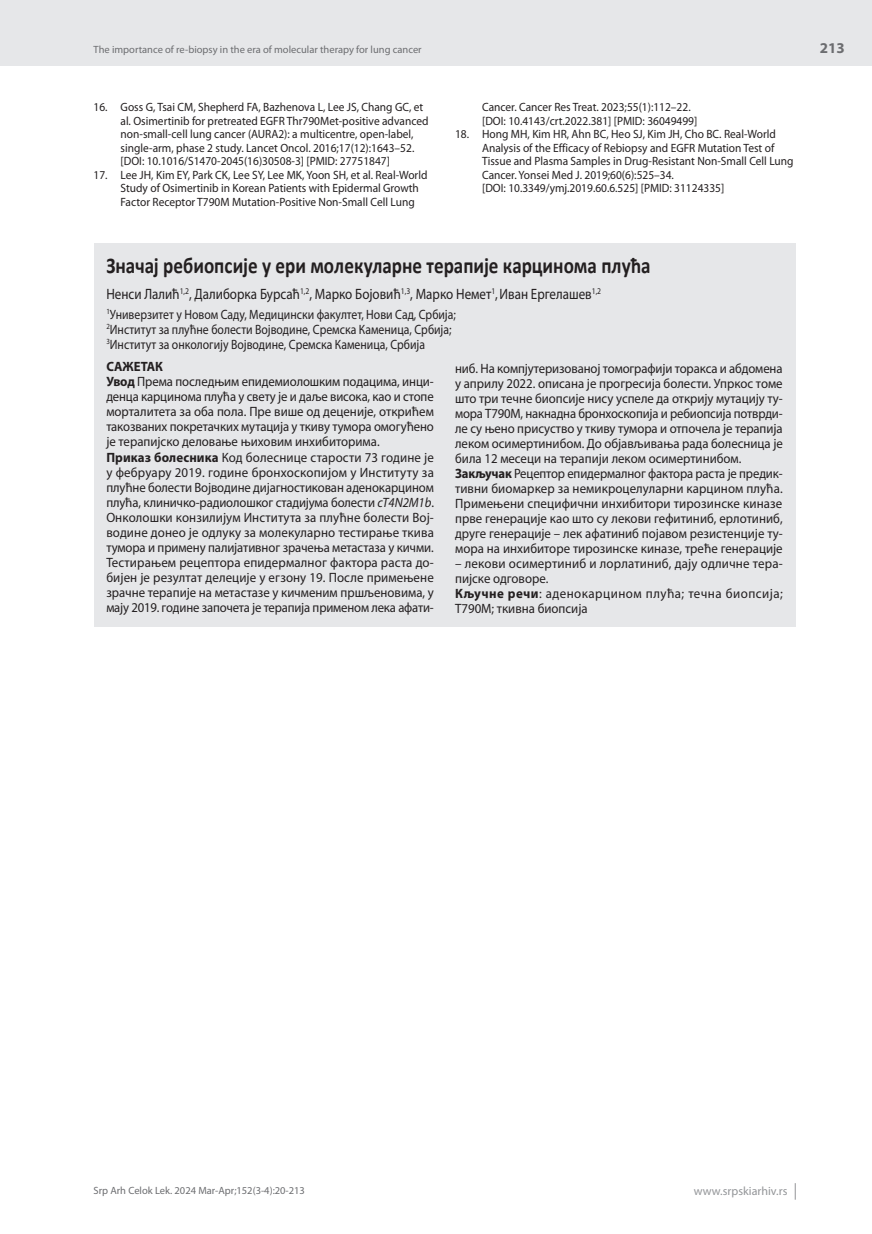
<style>
.page{position:relative;width:872px;height:1234px;background:#fff}
.page>*{position:absolute;margin:0;border:0;box-sizing:border-box;transform-origin:0 0}
.t1{font:700 22.5px "Calibri";color:#231f20;scale:.85 1}
.t2{font:15px "Myriad Pro";color:#231f20;scale:.87 1}
.t3{font:700 15px "Myriad Pro";color:#6c6d70}
.t4{font:13.5px/15px "Myriad Pro";color:#231f20;scale:.94 1}
.t5{font:13.5px/15px "Myriad Pro";color:#231f20;scale:.87 1}
.t6{font:13.5px/15px "Myriad Pro";color:#231f20;scale:.96 1}
.t7{font:12px/13.5px "Myriad Pro";color:#231f20;scale:.95 1}
.t8{font:12px "Myriad Pro";color:#939598}
.t9{font:10.5px "Myriad Pro";color:#6c6d70}
.s1{font-weight:700}
.s2{font-style:italic}
</style>
<div class="page">
<div style="left:0;top:0;width:872px;height:66px;background:#e6e7e9"></div>
<svg style="left:795px;top:1183px;width:1px;height:16px"></svg>
<div style="left:94px;top:243px;width:701px;height:383px;background:#e6e7e9"></div>
<p class="t9" style="left:94px;top:43px;width:330px">The importance of re-biopsy in the era of molecular therapy for lung cancer</p>
<p class="t7" style="left:121px;top:100px;width:326px;text-indent:-27px">16. Goss G, Tsai CM, Shepherd FA, Bazhenova L, Lee JS, Chang GC, et al. Osimertinib for pretreated EGFR Thr790Met-positive advanced non-small-cell lung cancer (AURA2): a multicentre, open-label, single-arm, phase 2 study. Lancet Oncol. 2016;17(12):1643–52. [DOI: 10.1016/S1470-2045(16)30508-3] [PMID: 27751847]</p>
<p class="t7" style="left:121px;top:168px;width:324px;text-indent:-27px">17. Lee JH, Kim EY, Park CK, Lee SY, Lee MK, Yoon SH, et al. Real-World<br>Study of Osimertinib in Korean Patients with Epidermal Growth<br>Factor Receptor T790M Mutation-Positive Non-Small Cell Lung</p>
<p class="t7" style="left:482px;top:100px;width:228px">Cancer. Cancer Res Treat. 2023;55(1):112–22. [DOI: 10.4143/crt.2022.381] [PMID: 36049499]</p>
<p class="t7" style="left:482px;top:127px;width:329px;text-indent:-27px">18. Hong MH, Kim HR, Ahn BC, Heo SJ, Kim JH, Cho BC. Real-World Analysis of the Efficacy of Rebiopsy and EGFR Mutation Test of Tissue and Plasma Samples in Drug-Resistant Non-Small Cell Lung Cancer. Yonsei Med J. 2019;60(6):525–34.<br>[DOI: 10.3349/ymj.2019.60.6.525] [PMID: 31124335]</p>
<h1 class="t1" style="left:106px;top:249px;width:642px">Значај ребиопсије у ери молекуларне терапије карцинома плућа</h1>
<p class="t2" style="left:106px;top:285px;width:570px">Ненси Лалић<sup>1,2</sup>, Далиборка Бурсаћ<sup>1,2</sup>, Марко Бојовић<sup>1,3</sup>, Марко Немет<sup>1</sup>,Иван Ергелашев<sup>1,2</sup></p>
<p class="t5" style="left:106px;top:306px;width:403px"><sup>1</sup>Универзитет у Новом Саду, Медицински факултет, Нови Сад, Србија;<br><sup>2</sup>Институт за плућне болести Војводине, Сремска Каменица, Србија;<br><sup>3</sup>Институт за онкологију Војводине, Сремска Каменица, Србија</p>
<p class="t4" style="left:106px;top:359px;width:350px"><span class="s1">САЖЕТАК<br>Увод</span> Према последњим епидемиолошким подацима, инци&shy;денца карцинома плућа у свету је и даље висока, као и стопе морталитета за оба пола. Пре више од деценије, открићем такозваних покретачких мутација у ткиву тумора омогућено је терапијско деловање њиховим инхибиторима.<br><span class="s1">Приказ болесника</span> Код болеснице старости 73 године је у фебруару 2019. године бронхоскопијом у Институту за плућне болести Војводине дијагностикован аденокарцином плућа, клиничко-радиолошког стадијумa болести <span class="s2">cТ4N2М1b</span>.<br>Онколошки конзилијум Института за плућне болести Вој&shy;водине донео је одлуку за молекуларно тестирање ткива тумора и примену палијативног зрачења метастаза у кичми.<br>Тестирањем рецептора епидермалног фактора раста до&shy;бијен је резултат делеције у егзону 19. После примењене зрачне терапије на метaстазе у кичменим пршљеновима, у мају 2019. године започета је терапија применом лека афати-</p>
<p class="t4" style="left:455px;top:360px;width:350px">ниб. На компјутеризованој томографији торакса и абдомена у априлу 2022. описана је прогресија болести. Упркос томе што три течне биопсије нису успеле да открију мутацију ту&shy;мора Т790М, накнадна бронхоскопија и ребиопсија потврди&shy;ле су њено присуство у ткиву тумора и отпочела је терапија леком осимертинибом. До објављивања рада болесница је била 12 месеци на терапији леком осимертинибом.<br><span class="s1">Закључак</span> Рецептор епидермалног фактора раста је предик&shy;тивни биомаркер за немикроцелуларни карцином плућа.<br>Примењени специфични инхибитори тирозинске киназе прве генерације као што су лекови гефитиниб, ерлотиниб, друге генерације – лек афатиниб појавом резистенције ту&shy;мора на инхибиторе тирозинске киназе, треће генерације</p>
<p class="t6" style="left:455px;top:555px;width:343px">– лекови осимертиниб и лорлатиниб, дају одличне тера&shy;пијске одговоре.<br><span class="s1">Кључне речи</span>: аденокарцином плућа; течна биопсија; Т790М; ткивна биопсија</p>
<p class="t3" style="left:820px;top:38px;width:26px">213</p>
<p class="t9" style="left:94px;top:1184px;width:213px">Srp Arh Celok Lek. 2024 Mar-Apr;152(3-4):20-213</p>
<p class="t8" style="left:694px;top:1183px;width:95px">www.srpskiarhiv.rs</p>
</div>
